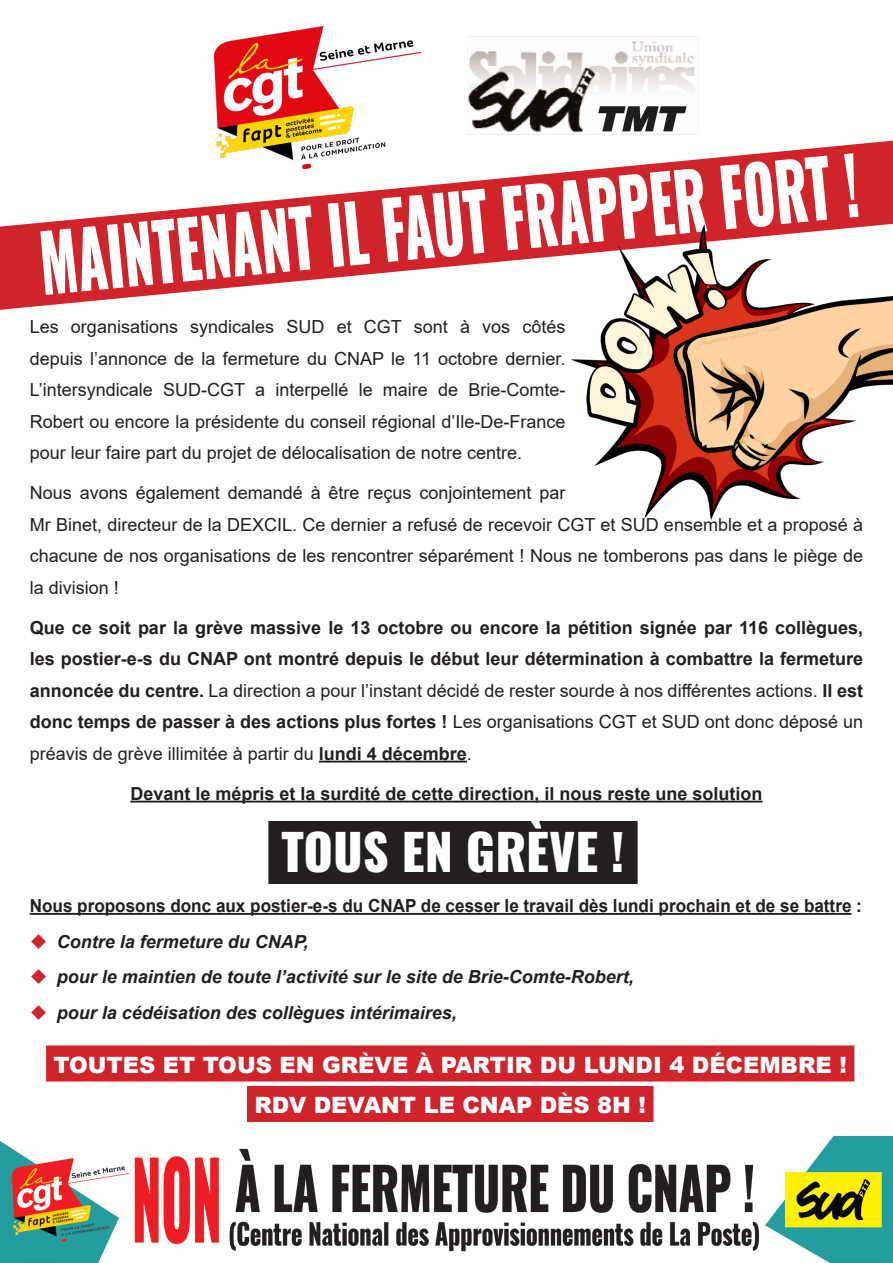
<style>
.page{position:relative;width:893px;height:1263px;background:#fff}
.page>*{position:absolute;margin:0;border:0;box-sizing:border-box;transform-origin:0 0}
.t1{font:800 78.75px "Oswald";color:#fff;scale:.67 1}
.t2{font:800 49.5px "Oswald";color:#fff}
.t3{font:900 22.5px "Arial";color:#fff}
.t4{font:18px/31.5px "Arial";color:#231f20;text-align:justify}
.t5{font:700 18px/31.5px "Arial";color:#231f20;text-align:justify}
.t6{font:italic 700 18px "Arial";color:#231f20}
.t7{font:700 18px "Arial";color:#231f20;scale:.95 1}
.s1{font-weight:400}
</style>
<div class="page">
<svg style="left:0;top:141px;width:893px;height:169px;fill:#d1232a"></svg>
<img style="left:214px;top:26px;width:207px;height:142px">
<img style="left:459px;top:36px;width:245px;height:109px">
<hr style="left:319px;top:761px;width:148px;height:1px;background:#231f20">
<hr style="left:130px;top:801px;width:633px;height:1px;background:#231f20">
<div style="left:268px;top:821px;width:370px;height:63px;background:#231f20"></div>
<hr style="left:30px;top:913px;width:821px;height:2px;background:#231f20">
<div style="left:46px;top:1045px;width:808px;height:36px;background:#d1232a"></div>
<div style="left:247px;top:1086px;width:406px;height:36px;background:#d1232a"></div>
<img style="left:0;top:1137px;width:893px;height:126px">
<img style="left:572px;top:225px;width:321px;height:295px">
<p class="t1" style="left:36px;top:219px;width:1229px;rotate:-5deg">MAINTENANT IL FAUT FRAPPER FORT !</p>
<p class="t4" style="left:30px;top:311px;width:537px">Les organisations syndicales SUD et CGT sont à vos côtés depuis l’annonce de la fermeture du CNAP le 11 octobre dernier.<br>L’intersyndicale SUD-CGT a interpellé le maire de Brie-Comte-Robert ou encore la présidente du conseil régional d’Ile-De-France pour leur faire part du projet de délocalisation de notre centre.</p>
<p class="t4" style="left:30px;top:477px;width:835px;text-align:left">Nous avons également demandé à être reçus conjointement par<br>Mr Binet, directeur de la DEXCIL. Ce dernier a refusé de recevoir CGT et SUD ensemble et a proposé à chacune de nos organisations de les rencontrer séparément ! Nous ne tomberons pas dans le piège de la division !</p>
<p class="t5" style="left:30px;top:612px;width:835px">Que ce soit par la grève massive le 13 octobre ou encore la pétition signée par 116 collègues, les postier-e-s du CNAP ont montré depuis le début leur détermination à combattre la fermeture annoncée du centre. <span class="s1">La direction a pour l’instant décidé de rester sourde à nos différentes actions.</span> Il est donc temps de passer à des actions plus fortes ! <span class="s1">Les organisations CGT et SUD ont donc déposé un préavis de grève illimitée à partir du</span> lundi 4 décembre<span class="s1">.</span></p>
<p class="t5" style="left:130px;top:778px;width:634px">Devant le mépris et la surdité de cette direction, il nous reste une solution</p>
<p class="t2" style="left:281px;top:826px;width:345px">TOUS EN GRÈVE !</p>
<p class="t7" style="left:30px;top:893px;width:877px">Nous proposons donc aux postier-e-s du CNAP de cesser le travail dès lundi prochain et de se battre :</p>
<p class="t6" style="left:57px;top:929px;width:253px">Contre la fermeture du CNAP,</p>
<p class="t6" style="left:57px;top:965px;width:579px">pour le maintien de toute l’activité sur le site de Brie-Comte-Robert,</p>
<p class="t6" style="left:57px;top:1001px;width:402px">pour la cédéisation des collègues intérimaires,</p>
<p class="t3" style="left:54px;top:1048px;width:795px">TOUTES ET TOUS EN GRÈVE À PARTIR DU LUNDI 4 DÉCEMBRE !</p>
<p class="t3" style="left:254px;top:1089px;width:393px">RDV DEVANT LE CNAP DÈS 8H !</p>
</div>
